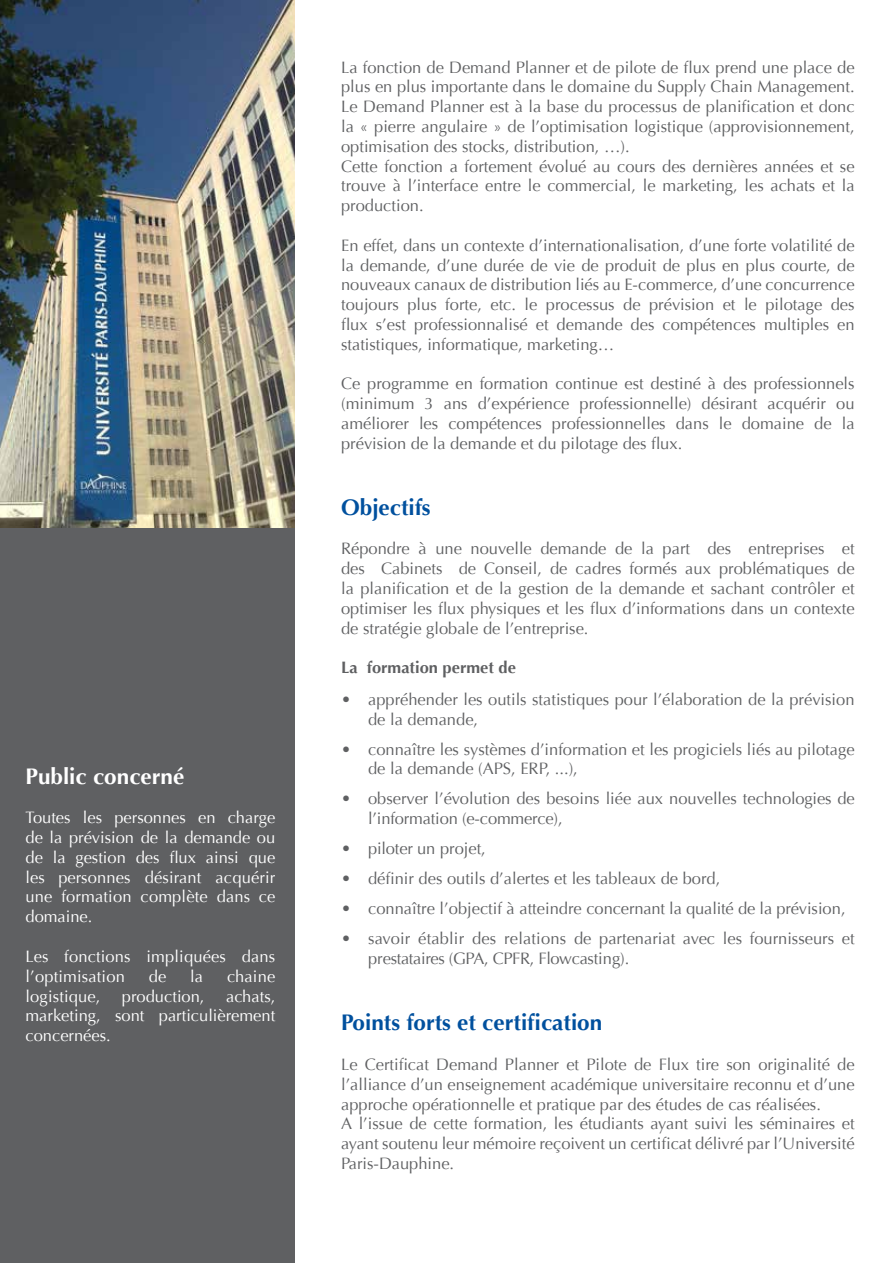
<style>
.page{position:relative;width:893px;height:1263px;background:#fff}
.page>*{position:absolute;margin:0;border:0;box-sizing:border-box;transform-origin:0 0}
.t1{font:700 22.5px "Optima";color:#00509e}
.t2{font:700 22.5px "Optima";color:#fff}
.t3{font:16.5px/19.8px "Optima";color:#5f6062}
.t4{font:16.5px/19.8px "Optima";letter-spacing:.01em;color:#fff;text-align:justify}
.t5{font:700 16.5px "Optima";color:#5f6062}
</style>
<div class="page">
<img style="left:0;top:0;width:294px;height:529px">
<div style="left:0;top:529px;width:294px;height:734px;background:#5f6062"></div>
<h1 class="t2" style="left:26px;top:763px;width:160px">Public concerné</h1>
<p class="t4" style="left:26px;top:808px;width:251px">Toutes les personnes en charge de la prévision de la demande ou de la gestion des flux ainsi que les personnes désirant acquérir une formation complète dans ce domaine.</p>
<p class="t4" style="left:26px;top:947px;width:251px">Les fonctions impliquées dans l’optimisation</p>
<p class="t4" style="left:149px;top:966px;width:19px">de</p>
<p class="t4" style="left:190px;top:966px;width:15px">la</p>
<p class="t4" style="left:227px;top:966px;width:50px">chaine</p>
<p class="t4" style="left:26px;top:986px;width:251px;text-indent:201px">achats, marketing, sont particulièrement concernées.</p>
<p class="t4" style="left:26px;top:986px;width:76px">logistique,</p>
<p class="t4" style="left:122px;top:986px;width:84px">production,</p>
<p class="t3" style="left:341px;top:57px;width:515px">La fonction de Demand Planner et de pilote de flux prend une place de plus en plus importante dans le domaine du Supply Chain Management.<br>Le Demand Planner est à la base du processus de planification et donc la « pierre angulaire » de l’optimisation logistique (approvisionnement, optimisation des stocks, distribution, …).<br>Cette fonction a fortement évolué au cours des dernières années et se trouve à l’interface entre le commercial, le marketing, les achats et la production.</p>
<p class="t3" style="left:341px;top:235px;width:515px;text-align:justify">En effet, dans un contexte d’internationalisation, d’une forte volatilité de la demande, d’une durée de vie de produit de plus en plus courte, de nouveaux canaux de distribution liés au E-commerce, d’une concurrence toujours plus forte, etc. le processus de prévision et le pilotage des flux s’est professionnalisé et demande des compétences multiples en statistiques, informatique, marketing…</p>
<p class="t3" style="left:341px;top:374px;width:515px;text-align:justify">Ce programme en formation continue est destiné à des professionnels (minimum 3 ans d’expérience professionnelle) désirant acquérir ou améliorer les compétences professionnelles dans le domaine de la prévision de la demande et du pilotage des flux.</p>
<h1 class="t1" style="left:341px;top:494px;width:91px">Objectifs</h1>
<p class="t3" style="left:341px;top:539px;width:515px;text-align:justify">Répondre à une nouvelle demande de la part des entreprises et des Cabinets de Conseil, de cadres formés aux problématiques de la planification et de la gestion de la demande et sachant contrôler et optimiser les flux physiques et les flux d’informations dans un contexte de stratégie globale de l’entreprise.</p>
<p class="t5" style="left:341px;top:658px;width:176px">La formation permet de</p>
<p class="t3" style="left:368px;top:689px;width:488px;text-indent:-27px">• appréhender les outils statistiques pour l’élaboration de la prévision de la demande,</p>
<p class="t3" style="left:368px;top:739px;width:488px;text-indent:-27px">• connaître les systèmes d’information et les progiciels liés au pilotage de la demande (APS, ERP, ...),</p>
<p class="t3" style="left:368px;top:789px;width:488px;text-indent:-27px">• observer l’évolution des besoins liée aux nouvelles technologies de l’information (e-commerce),</p>
<p class="t3" style="left:341px;top:839px;width:146px">• piloter un projet,</p>
<p class="t3" style="left:341px;top:869px;width:381px">• définir des outils d’alertes et les tableaux de bord,</p>
<p class="t3" style="left:341px;top:899px;width:506px">• connaître l’objectif à atteindre concernant la qualité de la prévision,</p>
<p class="t3" style="left:368px;top:929px;width:488px;text-indent:-27px">• savoir établir des relations de partenariat avec les fournisseurs et prestataires (GPA, CPFR, Flowcasting).</p>
<h1 class="t1" style="left:341px;top:1009px;width:263px">Points forts et certification</h1>
<p class="t3" style="left:341px;top:1054px;width:515px">Le Certificat Demand Planner et Pilote de Flux tire son originalité de l’alliance d’un enseignement académique universitaire reconnu et d’une approche opérationnelle et pratique par des études de cas réalisées.<br>A l’issue de cette formation, les étudiants ayant suivi les séminaires et ayant soutenu leur mémoire reçoivent un certificat délivré par l’Université Paris-Dauphine.</p>
</div>
